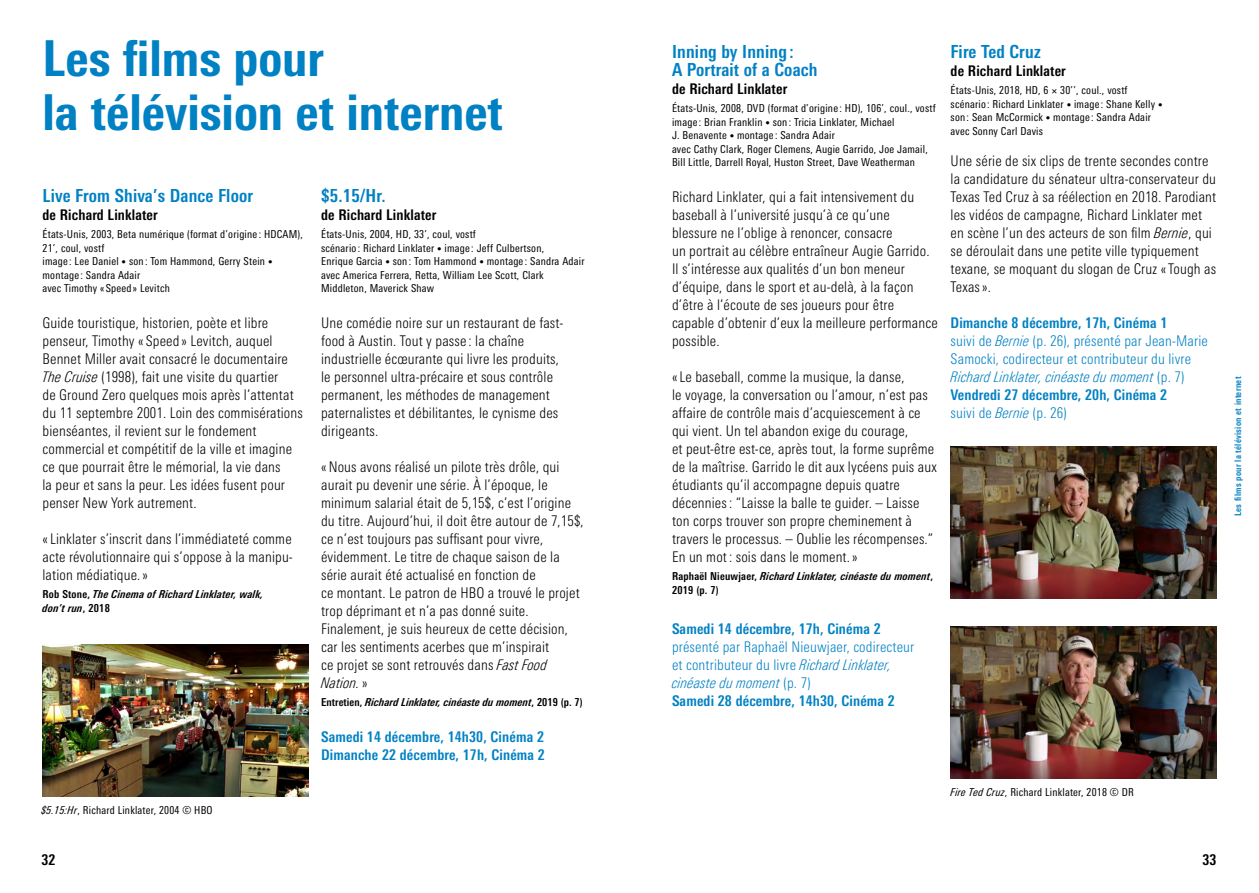
<style>
.page{position:relative;width:1259px;height:893px;background:#fff}
.page>*{position:absolute;margin:0;border:0;box-sizing:border-box;transform-origin:0 0}
.t1{font:800 condensed 49.5px/54px "Univers Next Pro";color:#0081c3}
.t2{font:700 condensed 18px/18px "Univers Next Pro";letter-spacing:.01em;color:#0081c3}
.t3{font:300 condensed 14.7px/18px "Univers Next Pro";letter-spacing:.01em;color:#000}
.t4{font:300 condensed 14.7px/18px "Univers Next Pro";letter-spacing:.01em;color:#0081c3}
.t5{font:700 condensed 14.7px/18px "Univers Next Pro";letter-spacing:.01em;color:#0081c3}
.t6{font:700 condensed 14.7px "Univers Next Pro";letter-spacing:.01em;color:#000}
.t7{font:condensed 10.95px/13.5px "Univers Next Pro";letter-spacing:.02em;color:#000}
.t8{font:italic 700 condensed 10.95px/13.5px "Univers Next Pro";letter-spacing:.02em;color:#000}
.t9{font:700 condensed 9px "Univers Next Pro";letter-spacing:.03em;color:#0081c3}
.s1{font-size:9px}
.s2{font-style:italic}
.s3{font-style:normal}
.s4{font-weight:700}
</style>
<div class="page">
<img style="left:950px;top:446px;width:266px;height:152px">
<img style="left:950px;top:626px;width:266px;height:152px">
<img style="left:43px;top:645px;width:265px;height:151px">
<h1 class="t1" style="left:43px;top:31px;width:462px">Les films pour<br>la télévision et internet</h1>
<p class="t2" style="left:43px;top:187px;width:212px">Live From Shiva’s Dance Floor</p>
<p class="t6" style="left:43px;top:206px;width:117px">de Richard Linklater</p>
<p class="t7" style="left:43px;top:227px;width:262px">États-Unis, 2003, Beta numérique (format d’origine: HDCAM), 21’, coul, vostf<br>image: Lee Daniel <span class="s1">•</span> son: Tom Hammond, Gerry Stein <span class="s1">• </span>montage: Sandra Adair<br>avec Timothy «Speed» Levitch</p>
<p class="t3" style="left:43px;top:314px;width:262px">Guide touristique, historien, poète et libre penseur, Timothy « Speed » Levitch, auquel Bennet Miller avait consacré le documentaire <span class="s2">The Cruise</span> (1998), fait une visite du quartier<br>de Ground Zero quelques mois après l’attentat du 11 septembre 2001. Loin des commisérations bienséantes, il revient sur le fondement commercial et compétitif de la ville et imagine ce que pourrait être le mémorial, la vie dans<br>la peur et sans la peur. Les idées fusent pour penser New York autrement.</p>
<p class="t3" style="left:43px;top:530px;width:252px;text-align:justify">«Linklater s’inscrit dans l’immédiateté comme acte révolutionnaire qui s’oppose à la manipu&shy;lation médiatique.»</p>
<p class="t8" style="left:43px;top:587px;width:222px"><span class="s3">Rob Stone,</span> The Cinema of Richard Linklater, walk, don’t run<span class="s3">, 2018</span></p>
<p class="t7" style="left:41px;top:803px;width:173px"><span class="s2">$5.15:Hr</span>, Richard Linklater, 2004 © HBO</p>
<p class="t2" style="left:321px;top:187px;width:66px">$5.15/Hr.</p>
<p class="t6" style="left:321px;top:206px;width:117px">de Richard Linklater</p>
<p class="t7" style="left:321px;top:227px;width:265px">États-Unis, 2004, HD, 33’, coul, vostf<br>scénario: Richard Linklater <span class="s1">•</span> image: Jeff Culbertson,<br>Enrique Garcia <span class="s1">•</span> son: Tom Hammond <span class="s1">•</span> montage: Sandra Adair avec America Ferrera, Retta, William Lee Scott, Clark Middleton, Maverick Shaw</p>
<p class="t3" style="left:321px;top:314px;width:243px">Une comédie noire sur un restaurant de fast&shy;food à Austin. Tout y passe : la chaîne industrielle écœurante qui livre les produits, le personnel ultra-précaire et sous contrôle permanent, les méthodes de management paternalistes et débilitantes, le cynisme des dirigeants.</p>
<p class="t3" style="left:321px;top:458px;width:264px">«Nous avons réalisé un pilote très drôle, qui aurait pu devenir une série. À l’époque, le minimum salarial était de 5,15$, c’est l’origine du titre. Aujourd’hui, il doit être autour de 7,15$, ce n’est toujours pas suffisant pour vivre, évidemment. Le titre de chaque saison de la série aurait été actualisé en fonction de<br>ce montant. Le patron de HBO a trouvé le projet trop déprimant et n’a pas donné suite.<br>Finalement, je suis heureux de cette décision, car les sentiments acerbes que m’inspirait<br>ce projet se sont retrouvés dans <span class="s2">Fast Food Nation.</span>»</p>
<p class="t8" style="left:321px;top:695px;width:263px"><span class="s3">Entretien,</span> Richard Linklater, cinéaste du moment<span class="s3">, 2019 (p. 7)</span></p>
<p class="t5" style="left:321px;top:728px;width:225px">Samedi 14 décembre, 14h30, Cinéma 2<br>Dimanche 22 décembre, 17h, Cinéma 2</p>
<p class="t2" style="left:672px;top:43px;width:147px">Inning by Inning :<br>A Portrait of a Coach</p>
<p class="t6" style="left:672px;top:80px;width:117px">de Richard Linklater</p>
<p class="t7" style="left:672px;top:101px;width:265px">États-Unis, 2008, DVD (format d’origine: HD), 106’, coul., vostf image: Brian Franklin <span class="s1">•</span> son: Tricia Linklater, Michael<br>J. Benavente <span class="s1">•</span> montage: Sandra Adair<br>avec Cathy Clark, Roger Clemens, Augie Garrido, Joe Jamail, Bill Little, Darrell Royal, Huston Street, Dave Weatherman</p>
<p class="t3" style="left:672px;top:188px;width:267px">Richard Linklater, qui a fait intensivement du baseball à l’université jusqu’à ce qu’une blessure ne l’oblige à renoncer, consacre<br>un portrait au célèbre entraîneur Augie Garrido.<br>Il s’intéresse aux qualités d’un bon meneur d’équipe, dans le sport et au-delà, à la façon d’être à l’écoute de ses joueurs pour être capable d’obtenir d’eux la meilleure performance possible.</p>
<p class="t3" style="left:672px;top:368px;width:266px">«Le baseball, comme la musique, la danse,<br>le voyage, la conversation ou l’amour, n’est pas affaire de contrôle mais d’acquiescement à ce qui vient. Un tel abandon exige du courage,<br>et peut-être est-ce, après tout, la forme suprême de la maîtrise. Garrido le dit aux lycéens puis aux étudiants qu’il accompagne depuis quatre décennies: “Laisse la balle te guider. – Laisse ton corps trouver son propre cheminement à travers le processus. – Oublie les récompenses.” En un mot : sois dans le moment.»</p>
<p class="t8" style="left:672px;top:569px;width:263px"><span class="s3">Raphaël Nieuwjaer,</span> Richard Linklater, cinéaste du moment<span class="s3">,<br>2019 (p. 7)</span></p>
<p class="t5" style="left:672px;top:620px;width:210px">Samedi 14 décembre, 17h, Cinéma 2</p>
<p class="t4" style="left:672px;top:638px;width:244px">présenté par Raphaël Nieuwjaer, codirecteur et contributeur du livre <span class="s2">Richard Linklater, cinéaste du moment</span> (p. 7)<br><span class="s4">Samedi 28 décembre, 14h30, Cinéma 2</span></p>
<p class="t2" style="left:950px;top:43px;width:92px">Fire Ted Cruz</p>
<p class="t6" style="left:950px;top:62px;width:117px">de Richard Linklater</p>
<p class="t7" style="left:950px;top:83px;width:213px">États-Unis, 2018, HD, 6 × 30’’, coul., vostf scénario: Richard Linklater <span class="s1">•</span> image: Shane Kelly <span class="s1">• </span>son: Sean McCormick <span class="s1">•</span> montage: Sandra Adair avec Sonny Carl Davis</p>
<p class="t3" style="left:950px;top:152px;width:267px">Une série de six clips de trente secondes contre la candidature du sénateur ultra-conservateur du Texas Ted Cruz à sa réélection en 2018. Parodiant les vidéos de campagne, Richard Linklater met en scène l’un des acteurs de son film <span class="s2">Bernie</span>, qui se déroulait dans une petite ville typiquement texane, se moquant du slogan de Cruz « Tough as Texas».</p>
<p class="t4" style="left:950px;top:314px;width:259px"><span class="s4">Dimanche 8 décembre, 17h, Cinéma 1<br></span>suivi de <span class="s2">Bernie</span> (p. 26), présenté par Jean-Marie Samocki, codirecteur et contributeur du livre <span class="s2">Richard Linklater, cinéaste du moment</span> (p. 7)<br><span class="s4">Vendredi 27 décembre, 20h, Cinéma 2<br></span>suivi de <span class="s2">Bernie</span> (p. 26)</p>
<p class="t7" style="left:950px;top:785px;width:185px"><span class="s2">Fire Ted Cruz</span>, Richard Linklater, 2018 © DR</p>
<p class="t6" style="left:41px;top:851px;width:16px">32</p>
<p class="t6" style="left:1202px;top:851px;width:16px">33</p>
<p class="t9" style="left:1232px;top:516px;width:141px;rotate:-90deg">Les films pour la télévision et internet</p>
</div>
